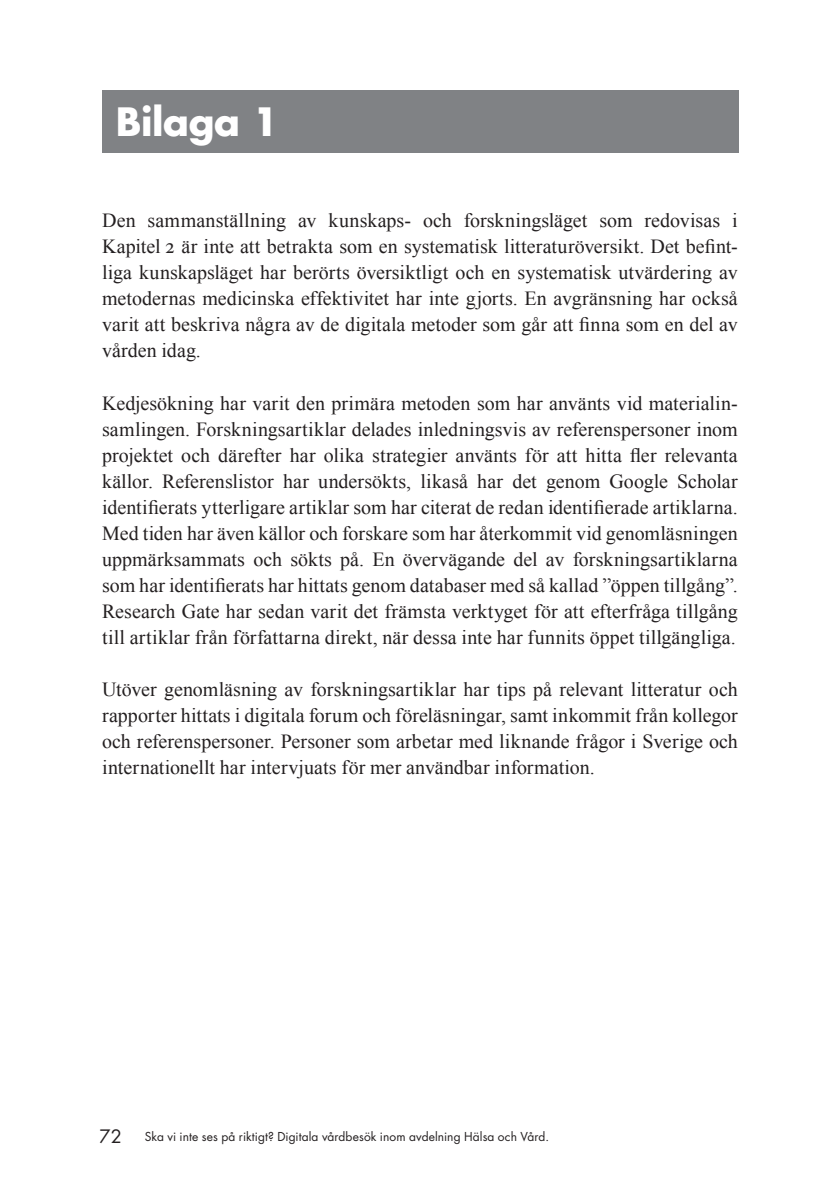
<style>
.page{position:relative;width:840px;height:1191px;background:#fff}
.page>*{position:absolute;margin:0;border:0;box-sizing:border-box;transform-origin:0 0}
.Rubrik_1{font:700 38px "Futura Std";letter-spacing:-.01em;color:#fff}
.Texten{font:20px/26px "Times New Roman";letter-spacing:.005em;color:#231f20;text-align:justify}
.t1{font:18px "Futura Std";color:#231f20}
.t2{font:12px "Futura Std";letter-spacing:.005em;color:#231f20}
.s1{font-family:"Times Roman SC"}
</style>
<div class="page">
<div style="left:102px;top:91px;width:636px;height:62px;background:#808285"></div>
<p class="Rubrik_1" style="left:116px;top:97px;width:164px">Bilaga 1</p>
<p class="Texten" style="left:102px;top:207px;width:636px">Den sammanställning av kunskaps- och forskningsläget som redovisas i Kapitel <span class="s1">2</span> är inte att betrakta som en systematisk litteraturöversikt. Det befint&shy;liga kunskapsläget har berörts översiktligt och en systematisk utvärdering av metodernas medicinska effektivitet har inte gjorts. En avgränsning har också varit att beskriva några av de digitala metoder som går att finna som en del av vården idag.</p>
<p class="Texten" style="left:102px;top:389px;width:636px">Kedjesökning har varit den primära metoden som har använts vid materialin&shy;samlingen. Forskningsartiklar delades inledningsvis av referenspersoner inom projektet och därefter har olika strategier använts för att hitta fler relevanta källor. Referenslistor har undersökts, likaså har det genom Google Scholar identifierats ytterligare artiklar som har citerat de redan identifierade artiklarna.<br>Med tiden har även källor och forskare som har återkommit vid genomläsningen uppmärksammats och sökts på. En övervägande del av forskningsartiklarna som har identifierats har hittats genom databaser med så kallad ”öppen tillgång”.<br>Research Gate har sedan varit det främsta verktyget för att efterfråga tillgång till artiklar från författarna direkt, när dessa inte har funnits öppet tillgängliga.</p>
<p class="Texten" style="left:102px;top:675px;width:637px">Utöver genomläsning av forskningsartiklar har tips på relevant litteratur och rapporter hittats i digitala forum och föreläsningar, samt inkommit från kollegor och referenspersoner. Personer som arbetar med liknande frågor i Sverige och internationellt har intervjuats för mer användbar information.</p>
<p class="t1" style="left:99px;top:1125px;width:24px">72</p>
<p class="t2" style="left:145px;top:1129px;width:405px">Ska vi inte ses på riktigt? Digitala vårdbesök inom avdelning Hälsa och Vård.</p>
</div>
